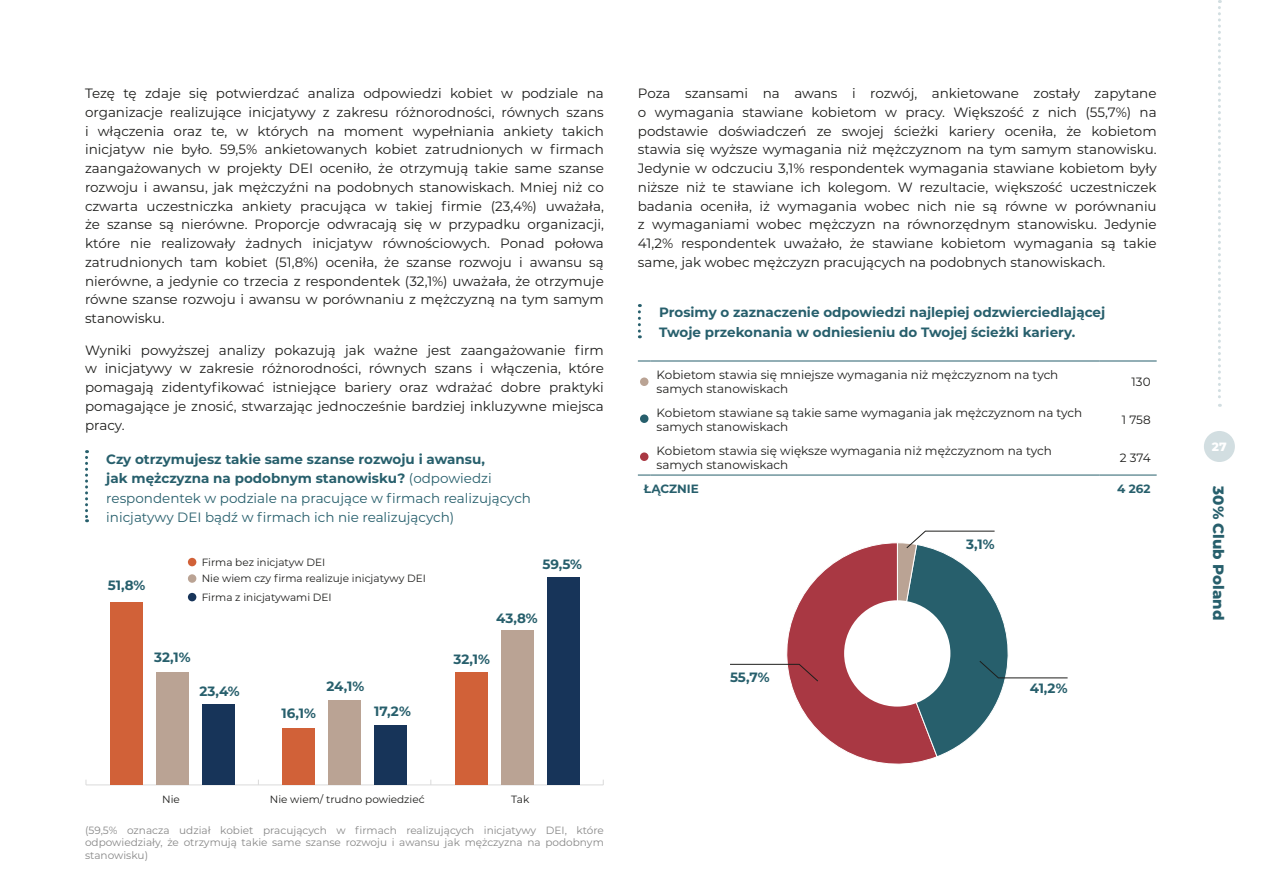
<style>
.page{position:relative;width:1263px;height:893px;background:#fff}
.page>*{position:absolute;margin:0;border:0;box-sizing:border-box;transform-origin:0 0}
.t1{font:800 15px "Montserrat";color:#275f6c}
.t2{font:13.5px/18.8px "Montserrat";color:#1d1d1b;text-align:justify}
.t3{font:13.5px/19.5px "Montserrat";color:#275f6c}
.t4{font:700 13.5px/19.5px "Montserrat";color:#275f6c}
.t5{font:12px/14.4px "Montserrat";color:#1d1d1b}
.t6{font:700 12px "Montserrat";color:#275f6c}
.t7{font:800 12px "Montserrat";color:#fff}
.t8{font:10.5px/12.6px "Montserrat";color:#878787;text-align:justify}
.t9{font:10.5px/16.6px "Montserrat";color:#1d1d1b}
.s1{font-weight:700}
</style>
<div class="page">
<svg style="left:85px;top:450px;width:3px;height:72px"></svg>
<hr style="left:86px;top:784px;width:517px;height:1px;background:#dadada">
<div style="left:202px;top:704px;width:32px;height:81px;background:#173459"></div>
<div style="left:374px;top:725px;width:33px;height:60px;background:#173459"></div>
<div style="left:547px;top:577px;width:32px;height:208px;background:#173459"></div>
<div style="left:156px;top:672px;width:32px;height:113px;background:#baa394"></div>
<div style="left:328px;top:700px;width:33px;height:85px;background:#baa394"></div>
<div style="left:501px;top:630px;width:32px;height:155px;background:#baa394"></div>
<div style="left:110px;top:602px;width:32px;height:183px;background:#d16138"></div>
<div style="left:283px;top:729px;width:32px;height:56px;background:#d16138"></div>
<div style="left:455px;top:672px;width:32px;height:113px;background:#d16138"></div>
<div style="left:188px;top:558px;width:8px;height:8px;background:#d16138;border-radius:50%"></div>
<div style="left:188px;top:574px;width:8px;height:9px;background:#baa394;border-radius:50%"></div>
<div style="left:188px;top:593px;width:8px;height:8px;background:#173459;border-radius:50%"></div>
<svg style="left:730px;top:531px;width:338px;height:233px"></svg>
<hr style="left:1100px;top:475px;width:57px;height:1px;background:#275f6c">
<svg style="left:638px;top:475px;width:13px;height:1px"></svg>
<hr style="left:651px;top:475px;width:449px;height:1px;background:#275f6c">
<svg style="left:638px;top:361px;width:13px;height:1px"></svg>
<hr style="left:651px;top:361px;width:449px;height:1px;background:#275f6c">
<hr style="left:1100px;top:361px;width:57px;height:1px;background:#275f6c">
<div style="left:640px;top:377px;width:8px;height:9px;background:#baa394;border-radius:50%"></div>
<div style="left:640px;top:414px;width:8px;height:9px;background:#275f6c;border-radius:50%"></div>
<div style="left:640px;top:452px;width:8px;height:9px;background:#a93843;border-radius:50%"></div>
<svg style="left:638px;top:304px;width:3px;height:34px"></svg>
<div style="left:1204px;top:431px;width:31px;height:31px;background:#d2dee1;border-radius:50%"></div>
<svg style="left:1218px;top:0;width:3px;height:407px"></svg>
<p class="t2" style="left:85px;top:83px;width:520px">Tezę tę zdaje się potwierdzać analiza odpowiedzi kobiet w podziale na organizacje realizujące inicjatywy z zakresu różnorodności, równych szans i włączenia oraz te, w których na moment wypełniania ankiety takich inicjatyw nie było. 59,5% ankietowanych kobiet zatrudnionych w firmach zaangażowanych w projekty DEI oceniło, że otrzymują takie same szanse rozwoju i awansu, jak mężczyźni na podobnych stanowiskach. Mniej niż co czwarta uczestniczka ankiety pracująca w takiej firmie (23,4%) uważała, że szanse są nierówne. Proporcje odwracają się w przypadku organizacji, które nie realizowały żadnych inicjatyw równościowych. Ponad połowa zatrudnionych tam kobiet (51,8%) oceniła, że szanse rozwoju i awansu są nierówne, a jedynie co trzecia z respondentek (32,1%) uważała, że otrzymuje równe szanse rozwoju i awansu w porównaniu z mężczyzną na tym samym stanowisku.</p>
<p class="t2" style="left:85px;top:340px;width:520px">Wyniki powyższej analizy pokazują jak ważne jest zaangażowanie firm w inicjatywy w zakresie różnorodności, równych szans i włączenia, które pomagają zidentyfikować istniejące bariery oraz wdrażać dobre praktyki pomagające je znosić, stwarzając jednocześnie bardziej inkluzywne miejsca pracy.</p>
<p class="t3" style="left:106px;top:449px;width:426px"><span class="s1">Czy otrzymujesz takie same szanse rozwoju i awansu,<br>jak mężczyzna na podobnym stanowisku?</span> (odpowiedzi respondentek w podziale na pracujące w firmach realizujących inicjatywy DEI bądź w firmach ich nie realizujących)</p>
<p class="t4" style="left:108px;top:575px;width:39px">51,8%</p>
<p class="t9" style="left:202px;top:553px;width:226px">Firma bez inicjatyw DEI<br>Nie wiem czy firma realizuje inicjatywy DEI</p>
<p class="t9" style="left:202px;top:589px;width:132px">Firma z inicjatywami DEI</p>
<p class="t4" style="left:542px;top:554px;width:41px">59,5%</p>
<p class="t4" style="left:154px;top:647px;width:38px">32,1%</p>
<p class="t4" style="left:199px;top:680px;width:42px">23,4%</p>
<p class="t4" style="left:282px;top:702px;width:36px">16,1%</p>
<p class="t4" style="left:326px;top:676px;width:39px">24,1%</p>
<p class="t4" style="left:374px;top:701px;width:38px">17,2%</p>
<p class="t4" style="left:496px;top:607px;width:43px">43,8%</p>
<p class="t4" style="left:453px;top:649px;width:38px">32,1%</p>
<p class="t9" style="left:162px;top:791px;width:19px">Nie</p>
<p class="t9" style="left:270px;top:791px;width:156px">Nie wiem/ trudno powiedzieć</p>
<p class="t9" style="left:511px;top:791px;width:20px">Tak</p>
<p class="t8" style="left:85px;top:823px;width:520px">(59,5% oznacza udział kobiet pracujących w firmach realizujących inicjatywy DEI, które odpowiedziały, że otrzymują takie same szanse rozwoju i awansu jak mężczyzna na podobnym stanowisku)</p>
<p class="t2" style="left:638px;top:83px;width:520px">Poza szansami na awans i rozwój, ankietowane zostały zapytane o wymagania stawiane kobietom w pracy. Większość z nich (55,7%) na podstawie doświadczeń ze swojej ścieżki kariery oceniła, że kobietom stawia się wyższe wymagania niż mężczyznom na tym samym stanowisku.<br>Jedynie w odczuciu 3,1% respondentek wymagania stawiane kobietom były niższe niż te stawiane ich kolegom. W rezultacie, większość uczestniczek badania oceniła, iż wymagania wobec nich nie są równe w porównaniu z wymaganiami wobec mężczyzn na równorzędnym stanowisku. Jedynie 41,2% respondentek uważało, że stawiane kobietom wymagania są takie same, jak wobec mężczyzn pracujących na podobnych stanowiskach.</p>
<p class="t4" style="left:659px;top:302px;width:448px">Prosimy o zaznaczenie odpowiedzi najlepiej odzwierciedlającej<br>Twoje przekonania w odniesieniu do Twojej ścieżki kariery.</p>
<p class="t5" style="left:657px;top:367px;width:403px">Kobietom stawia się mniejsze wymagania niż mężczyznom na tych samych stanowiskach</p>
<p class="t5" style="left:1131px;top:374px;width:21px">130</p>
<p class="t5" style="left:657px;top:405px;width:427px">Kobietom stawiane są takie same wymagania jak mężczyznom na tych samych stanowiskach</p>
<p class="t5" style="left:1122px;top:412px;width:30px">1 758</p>
<p class="t5" style="left:657px;top:443px;width:397px">Kobietom stawia się większe wymagania niż mężczyznom na tych samych stanowiskach</p>
<p class="t5" style="left:1120px;top:450px;width:32px">2 374</p>
<p class="t6" style="left:644px;top:480px;width:57px">ŁĄCZNIE</p>
<p class="t6" style="left:1117px;top:480px;width:35px">4 262</p>
<p class="t4" style="left:730px;top:667px;width:41px">55,7%</p>
<p class="t4" style="left:966px;top:533px;width:30px">3,1%</p>
<p class="t4" style="left:1030px;top:678px;width:39px">41,2%</p>
<p class="t7" style="left:1212px;top:438px;width:16px">27</p>
<p class="t1" style="left:1229px;top:486px;width:136px;rotate:90deg">30% Club Poland</p>
</div>
